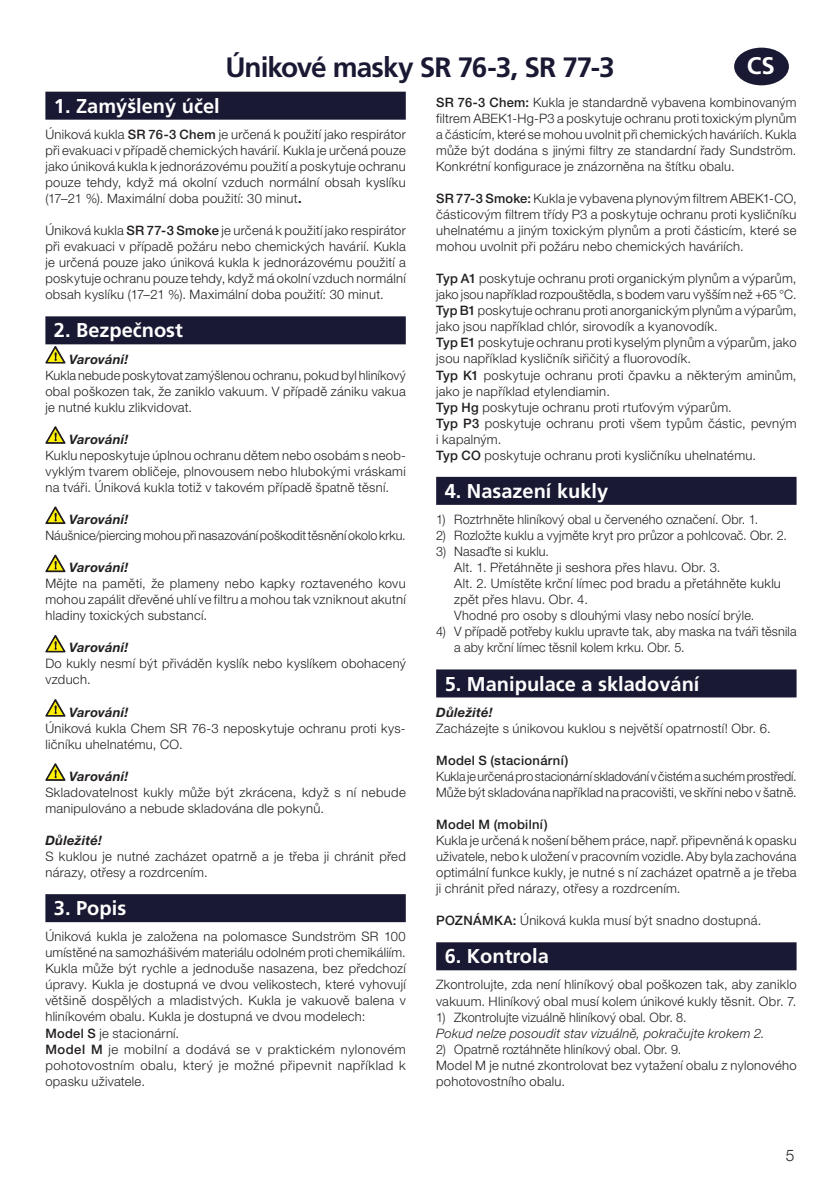
<style>
.page{position:relative;width:840px;height:1191px;background:#fff}
.page>*{position:absolute;margin:0;border:0;box-sizing:border-box;transform-origin:0 0}
.t1{font:700 28px "Frutiger LT Pro";letter-spacing:-.035em;color:#191933}
.t2{font:700 24px "Frutiger LT Pro";color:#fff}
.t3{font:700 20px "Frutiger LT Pro";color:#fff}
.t4{font:300 16px "Helvetica Neue LT Pro";color:#231f20}
.t5{font:300 13px/16px "Helvetica Neue LT Pro";letter-spacing:.02em;color:#231f20}
.t6{font:300 13px/16px "Helvetica Neue LT Pro";letter-spacing:-.005em;color:#231f20;scale:.96 1}
.t7{font:italic 700 13px "Helvetica Neue LT Pro";letter-spacing:.015em;color:#231f20}
.t8{font:300 13px "Helvetica Neue LT Pro";letter-spacing:-.005em;color:#231f20}
.t9{font:italic 300 13px "Helvetica Neue LT Pro";letter-spacing:.02em;color:#231f20}
.t10{font:500 13px "Helvetica Neue LT Pro";letter-spacing:.02em;color:#231f20}
.s1{font-weight:500}
.s2{font-weight:700}
</style>
<div class="page">
<div style="left:733px;top:48px;width:55px;height:37px;background:#191933;border-radius:50%"></div>
<div style="left:45px;top:92px;width:360px;height:28px;background:#191933"></div>
<div style="left:45px;top:316px;width:360px;height:28px;background:#191933"></div>
<div style="left:45px;top:894px;width:360px;height:28px;background:#191933"></div>
<svg style="left:45px;top:346px;width:21px;height:17px"></svg>
<svg style="left:45px;top:426px;width:21px;height:18px"></svg>
<svg style="left:45px;top:506px;width:21px;height:18px"></svg>
<svg style="left:45px;top:554px;width:21px;height:18px"></svg>
<svg style="left:45px;top:635px;width:21px;height:17px"></svg>
<svg style="left:45px;top:699px;width:20px;height:17px"></svg>
<svg style="left:45px;top:763px;width:20px;height:18px"></svg>
<div style="left:436px;top:477px;width:360px;height:28px;background:#191933"></div>
<div style="left:436px;top:669px;width:360px;height:28px;background:#191933"></div>
<div style="left:436px;top:942px;width:360px;height:28px;background:#191933"></div>
<h1 class="t1" style="left:225px;top:50px;width:390px">Únikové masky SR 76-3, SR 77-3</h1>
<h2 class="t2" style="left:746px;top:51px;width:30px">CS</h2>
<h3 class="t3" style="left:54px;top:94px;width:167px">1. Zamýšlený účel</h3>
<p class="t5" style="left:45px;top:126px;width:362px;text-align:justify">Úniková kukla <span class="s1">SR 76-3 Chem</span> je určená k použití jako respirátor při evakuaci v případě chemických havárií. Kukla je určená pouze jako úniková kukla k jednorázovému použití a poskytuje ochranu pouze tehdy, když má okolní vzduch normální obsah kyslíku (17–21 %). Maximální doba použití: 30 minut<span class="s2">.</span></p>
<p class="t5" style="left:45px;top:222px;width:362px;text-align:justify">Úniková kukla <span class="s1">SR 77-3 Smoke</span> je určená k použití jako respirátor při evakuaci v případě požáru nebo chemických havárií. Kukla je určená pouze jako úniková kukla k jednorázovému použití a poskytuje ochranu pouze tehdy, když má okolní vzduch normální obsah kyslíku (17–21 %). Maximální doba použití: 30 minut.</p>
<h3 class="t3" style="left:54px;top:319px;width:130px">2. Bezpečnost</h3>
<p class="t7" style="left:69px;top:351px;width:61px">Varování!</p>
<p class="t5" style="left:45px;top:367px;width:362px;text-align:justify">Kukla nebude poskytovat zamýšlenou ochranu, pokud byl hliníkový obal poškozen tak, že zaniklo vakuum. V případě zániku vakua je nutné kuklu zlikvidovat.</p>
<p class="t7" style="left:69px;top:431px;width:61px">Varování!</p>
<p class="t5" style="left:45px;top:447px;width:362px;text-align:justify">Kuklu neposkytuje úplnou ochranu dětem nebo osobám s neob&shy;vyklým tvarem obličeje, plnovousem nebo hlubokými vráskami na tváři. Úniková kukla totiž v takovém případě špatně těsní.</p>
<p class="t7" style="left:69px;top:511px;width:61px">Varování!</p>
<p class="t8" style="left:45px;top:527px;width:362px">Náušnice/piercing mohou při nasazování poškodit těsnění okolo krku.</p>
<p class="t7" style="left:69px;top:559px;width:61px">Varování!</p>
<p class="t5" style="left:45px;top:575px;width:361px;text-align:justify">Mějte na paměti, že plameny nebo kapky roztaveného kovu mohou zapálit dřevěné uhlí ve filtru a mohou tak vzniknout akutní hladiny toxických substancí.</p>
<p class="t7" style="left:69px;top:640px;width:61px">Varování!</p>
<p class="t5" style="left:45px;top:655px;width:362px">Do kukly nesmí být přiváděn kyslík nebo kyslíkem obohacený vzduch.</p>
<p class="t7" style="left:69px;top:704px;width:61px">Varování!</p>
<p class="t5" style="left:45px;top:720px;width:361px">Úniková kukla Chem SR 76-3 neposkytuje ochranu proti kys&shy;ličníku uhelnatému, CO.</p>
<p class="t7" style="left:69px;top:768px;width:61px">Varování!</p>
<p class="t5" style="left:45px;top:784px;width:361px">Skladovatelnost kukly může být zkrácena, když s ní nebude manipulováno a nebude skladována dle pokynů.</p>
<p class="t7" style="left:45px;top:832px;width:58px">Důležité!</p>
<p class="t5" style="left:45px;top:848px;width:362px">S kuklou je nutné zacházet opatrně a je třeba ji chránit před nárazy, otřesy a rozdrcením.</p>
<h3 class="t3" style="left:54px;top:896px;width:74px">3. Popis</h3>
<p class="t5" style="left:45px;top:928px;width:362px">Úniková kukla je založena na polomasce Sundström SR 100 umístěné na samozhášivém materiálu odolném proti chemikáliím.<br>Kukla může být rychle a jednoduše nasazena, bez předchozí úpravy. Kukla je dostupná ve dvou velikostech, které vyhovují většině dospělých a mladistvých. Kukla je vakuově balena v hliníkovém obalu. Kukla je dostupná ve dvou modelech:<br><span class="s1">Model S</span> je stacionární.<br><span class="s1">Model M</span> je mobilní a dodává se v praktickém nylonovém pohotovostním obalu, který je možné připevnit například k opasku uživatele.</p>
<p class="t5" style="left:436px;top:94px;width:361px;text-align:justify"><span class="s1">SR 76-3 Chem:</span> Kukla je standardně vybavena kombinovaným filtrem ABEK1-Hg-P3 a poskytuje ochranu proti toxickým plynům a částicím, které se mohou uvolnit při chemických haváriích. Kukla může být dodána s jinými filtry ze standardní řady Sundström.<br>Konkrétní konfigurace je znázorněna na štítku obalu.</p>
<p class="t5" style="left:436px;top:190px;width:362px;text-align:justify"><span class="s1">SR 77-3 Smoke:</span> Kukla je vybavena plynovým filtrem ABEK1-CO, částicovým filtrem třídy P3 a poskytuje ochranu proti kysličníku uhelnatému a jiným toxickým plynům a proti částicím, které se mohou uvolnit při požáru nebo chemických haváriích.</p>
<p class="t5" style="left:436px;top:270px;width:362px"><span class="s1">Typ A1</span> poskytuje ochranu proti organickým plynům a výparům, jako jsou například rozpouštědla, s bodem varu vyšším než +65 °C.<br><span class="s1">Typ B1</span> poskytuje ochranu proti anorganickým plynům a výparům, jako jsou například chlór, sirovodík a kyanovodík.<br><span class="s1">Typ E1</span> poskytuje ochranu proti kyselým plynům a výparům, jako jsou například kysličník siřičitý a fluorovodík.<br><span class="s1">Typ K1</span> poskytuje ochranu proti čpavku a některým aminům, jako je například etylendiamin.<br><span class="s1">Typ Hg</span> poskytuje ochranu proti rtuťovým výparům.<br><span class="s1">Typ P3</span> poskytuje ochranu proti všem typům částic, pevným i kapalným.<br><span class="s1">Typ CO</span> poskytuje ochranu proti kysličníku uhelnatému.</p>
<h3 class="t3" style="left:444px;top:479px;width:165px">4. Nasazení kukly</h3>
<p class="t5" style="left:436px;top:511px;width:323px">1) Roztrhněte hliníkový obal u červeného označení. Obr. 1.</p>
<p class="t5" style="left:436px;top:527px;width:352px">2) Rozložte kuklu a vyjměte kryt pro průzor a pohlcovač. Obr. 2.</p>
<p class="t5" style="left:454px;top:543px;width:328px;text-indent:-18px">3) Nasaďte si kuklu.<br>Alt. 1. Přetáhněte ji seshora přes hlavu. Obr. 3.<br>Alt. 2. Umístěte krční límec pod bradu a přetáhněte kuklu zpět přes hlavu. Obr. 4.<br>Vhodné pro osoby s dlouhými vlasy nebo nosící brýle.</p>
<p class="t5" style="left:454px;top:623px;width:343px;text-indent:-18px">4) V případě potřeby kuklu upravte tak, aby maska na tváři těsnila a aby krční límec těsnil kolem krku. Obr. 5.</p>
<h3 class="t3" style="left:444px;top:672px;width:256px">5. Manipulace a skladování</h3>
<p class="t7" style="left:436px;top:704px;width:58px">Důležité!</p>
<p class="t5" style="left:436px;top:720px;width:336px">Zacházejte s únikovou kuklou s největší opatrností! Obr. 6.</p>
<p class="t10" style="left:436px;top:752px;width:134px">Model S (stacionární)</p>
<p class="t6" style="left:436px;top:768px;width:377px">Kukla je určená pro stacionární skladování v čistém a suchém prostředí.<br>Může být skladována například na pracovišti, ve skříni nebo v šatně.</p>
<p class="t10" style="left:436px;top:816px;width:113px">Model M (mobilní)</p>
<p class="t5" style="left:436px;top:832px;width:362px;text-align:justify">Kukla je určená k nošení během práce, např. připevněná k opasku uživatele, nebo k uložení v pracovním vozidle. Aby byla zachována optimální funkce kukly, je nutné s ní zacházet opatrně a je třeba ji chránit před nárazy, otřesy a rozdrcením.</p>
<p class="t5" style="left:436px;top:912px;width:326px"><span class="s1">POZNÁMKA:</span> Úniková kukla musí být snadno dostupná.</p>
<h3 class="t3" style="left:444px;top:944px;width:106px">6. Kontrola</h3>
<p class="t5" style="left:436px;top:976px;width:362px">Zkontrolujte, zda není hliníkový obal poškozen tak, aby zaniklo vakuum. Hliníkový obal musí kolem únikové kukly těsnit. Obr. 7.</p>
<p class="t5" style="left:436px;top:1008px;width:252px">1) Zkontrolujte vizuálně hliníkový obal. Obr. 8.</p>
<p class="t9" style="left:436px;top:1025px;width:330px">Pokud nelze posoudit stav vizuálně, pokračujte krokem 2.</p>
<p class="t5" style="left:436px;top:1040px;width:362px">2) Opatrně roztáhněte hliníkový obal. Obr. 9.<br>Model M je nutné zkontrolovat bez vytažení obalu z nylonového pohotovostního obalu.</p>
<p class="t4" style="left:785px;top:1145px;width:10px">5</p>
</div>
